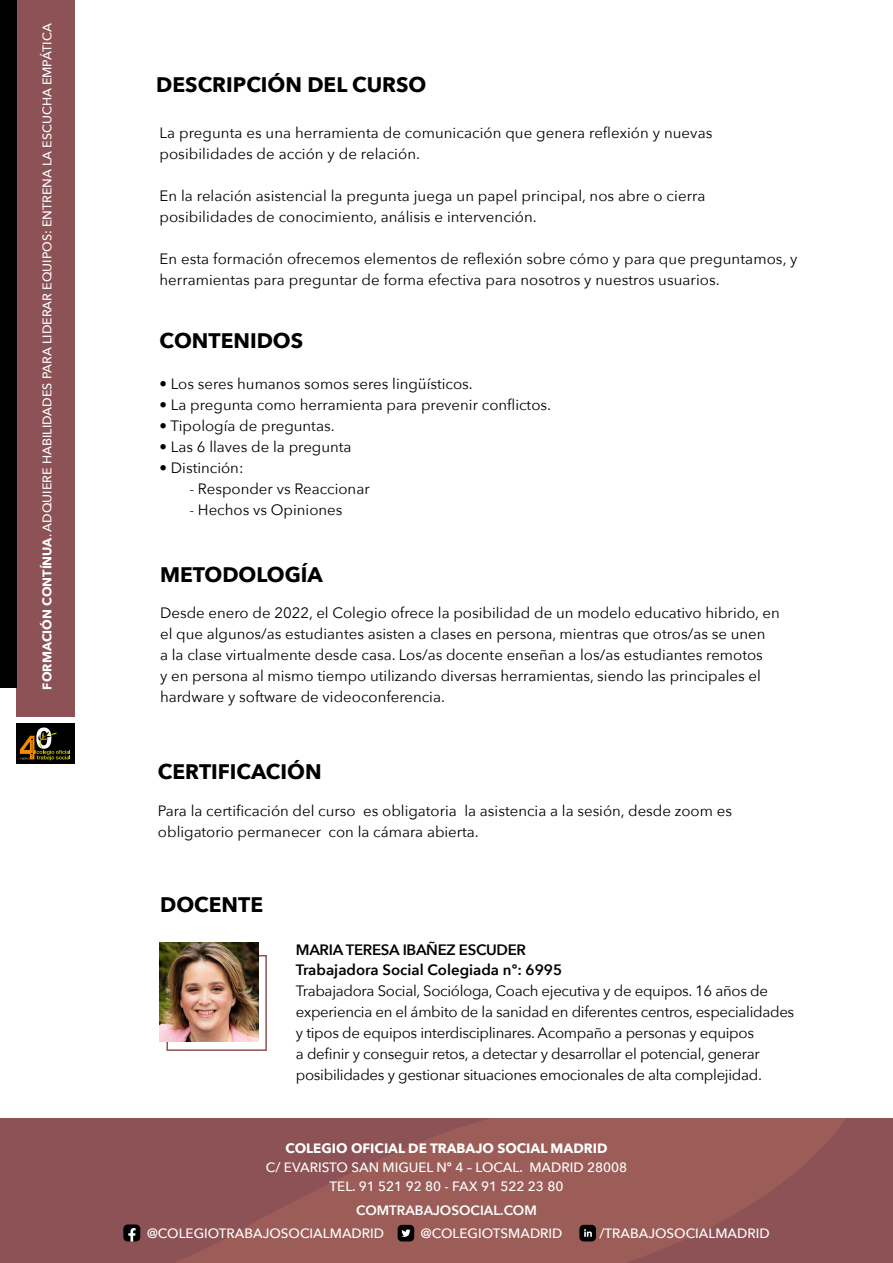
<style>
.page{position:relative;width:893px;height:1263px;background:#fff}
.page>*{position:absolute;margin:0;border:0;box-sizing:border-box;transform-origin:0 0}
.t1{font:700 21px "Avenir Next";color:#000}
.t2{font:15px/21px "Avenir Next";color:#000}
.t3{font:15px/21px "Avenir Next";letter-spacing:-.02em;color:#000}
.t4{font:600 15px/19.5px "Avenir Next";letter-spacing:-.01em;color:#000}
.t5{font:500 13.5px/19.2px "Avenir Next";color:#fff;text-align:center}
.t6{font:700 13.5px "Avenir Next";color:#fff}
.t7{font:600 13.5px "Avenir Next";color:#fff}
.t8{font:500 12.6px "Avenir Next";color:#fff}
.s1{font-weight:700}
</style>
<div class="page">
<div style="left:16px;top:0;width:58px;height:717px;background:#8c5255"></div>
<div style="left:0;top:0;width:16px;height:687px;background:#000"></div>
<div style="left:16px;top:723px;width:58px;height:41px;background:#000"></div>
<svg style="left:20px;top:727px;width:50px;height:33px"></svg>
<div style="left:166px;top:955px;width:101px;height:96px;border:2px solid #8c5255"></div>
<img style="left:159px;top:942px;width:99px;height:99px">
<div style="left:0;top:1118px;width:893px;height:145px;background:#8c5255"></div>
<svg style="left:126px;top:1118px;width:720px;height:145px;fill:#9c5d58"></svg>
<svg style="left:123px;top:1224px;width:17px;height:17px"></svg>
<div style="left:398px;top:1225px;width:16px;height:16px;background:#000;border-radius:4px"></div>
<svg style="left:401px;top:1229px;width:10px;height:8px"></svg>
<div style="left:579px;top:1225px;width:17px;height:16px;background:#000;border-radius:4px"></div>
<svg style="left:584px;top:1229px;width:8px;height:8px"></svg>
<p class="t8" style="left:36px;top:689px;width:667px;rotate:-90deg"><span class="s1">FORMACIÓN CONTÍNUA</span>. ADQUIERE HABILIDADES PARA LIDERAR EQUIPOS: ENTRENA LA ESCUCHA EMPÁTICA</p>
<h1 class="t1" style="left:156px;top:67px;width:272px">DESCRIPCIÓN DEL CURSO</h1>
<p class="t2" style="left:159px;top:122px;width:554px">La pregunta es una herramienta de comunicación que genera reflexión y nuevas posibilidades de acción y de relación.</p>
<p class="t2" style="left:159px;top:185px;width:547px">En la relación asistencial la pregunta juega un papel principal, nos abre o cierra posibilidades de conocimiento, análisis e intervención.</p>
<p class="t2" style="left:159px;top:248px;width:639px">En esta formación ofrecemos elementos de reflexión sobre cómo y para que preguntamos, y herramientas para preguntar de forma efectiva para nosotros y nuestros usuarios.</p>
<h1 class="t1" style="left:160px;top:323px;width:145px">CONTENIDOS</h1>
<p class="t2" style="left:160px;top:372px;width:315px">• Los seres humanos somos seres lingüísticos.</p>
<p class="t2" style="left:160px;top:393px;width:393px">• La pregunta como herramienta para prevenir conflictos.</p>
<p class="t2" style="left:160px;top:414px;width:176px">• Tipología de preguntas.</p>
<p class="t2" style="left:160px;top:435px;width:193px">• Las 6 llaves de la pregunta</p>
<p class="t2" style="left:160px;top:456px;width:85px">• Distinción:</p>
<p class="t2" style="left:189px;top:477px;width:182px">- Responder vs Reaccionar</p>
<p class="t2" style="left:189px;top:498px;width:155px">- Hechos vs Opiniones</p>
<h1 class="t1" style="left:160px;top:556px;width:164px">METODOLOGÍA</h1>
<p class="t2" style="left:160px;top:602px;width:621px">Desde enero de 2022, el Colegio ofrece la posibilidad de un modelo educativo hibrido, en el que algunos/as estudiantes asisten a clases en persona, mientras que otros/as se unen<br>a la clase virtualmente desde casa. Los/as docente enseñan a los/as estudiantes remotos<br>y en persona al mismo tiempo utilizando diversas herramientas, siendo las principales el hardware y software de videoconferencia.</p>
<h1 class="t1" style="left:158px;top:754px;width:165px">CERTIFICACIÓN</h1>
<p class="t2" style="left:158px;top:800px;width:576px">Para la certificación del curso es obligatoria la asistencia a la sesión, desde zoom es obligatorio permanecer con la cámara abierta.</p>
<h1 class="t1" style="left:160px;top:886px;width:105px">DOCENTE</h1>
<p class="t4" style="left:296px;top:940px;width:268px">MARIA TERESA IBAÑEZ ESCUDER<br>Trabajadora Social Colegiada nº: 6995</p>
<p class="t3" style="left:296px;top:980px;width:500px">Trabajadora Social, Socióloga, Coach ejecutiva y de equipos. 16 años de experiencia en el ámbito de la sanidad en diferentes centros, especialidades y tipos de equipos interdisciplinares. Acompaño a personas y equipos<br>a definir y conseguir retos, a detectar y desarrollar el potencial, generar posibilidades y gestionar situaciones emocionales de alta complejidad.</p>
<p class="t6" style="left:285px;top:1136px;width:323px">COLEGIO OFICIAL DE TRABAJO SOCIAL MADRID</p>
<p class="t5" style="left:266px;top:1157px;width:363px">C/ EVARISTO SAN MIGUEL Nº 4 – LOCAL. MADRID 28008<br>TEL. 91 521 92 80 - FAX 91 522 23 80</p>
<p class="t7" style="left:356px;top:1198px;width:182px">COMTRABAJOSOCIAL.COM</p>
<p class="t5" style="left:147px;top:1223px;width:239px">@COLEGIOTRABAJOSOCIALMADRID</p>
<p class="t5" style="left:421px;top:1223px;width:143px">@COLEGIOTSMADRID</p>
<p class="t5" style="left:599px;top:1223px;width:172px">/TRABAJOSOCIALMADRID</p>
</div>
